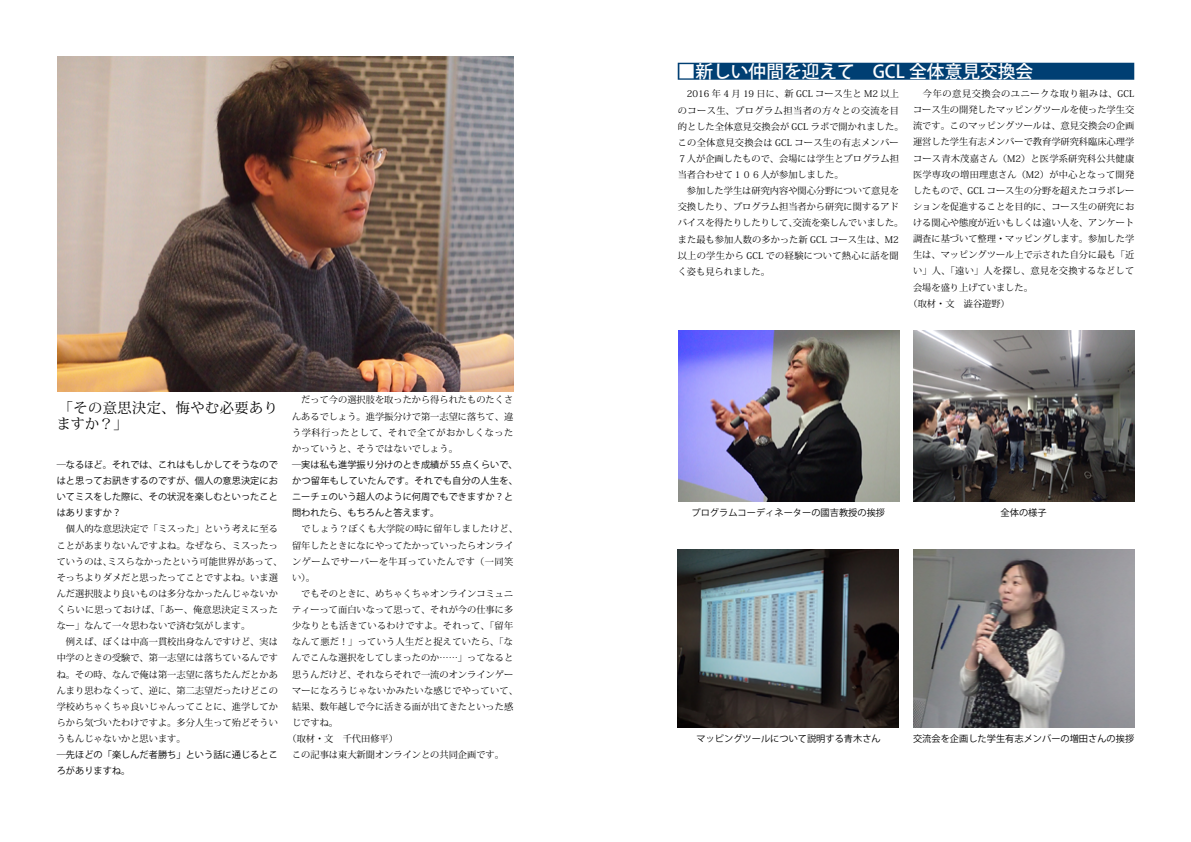
<style>
.page{position:relative;width:1191px;height:842px;background:#fff}
.page>*{position:absolute;margin:0;border:0;box-sizing:border-box;transform-origin:0 0}
.t1{font:500 17.7px "Koz Go Pro";color:#fff}
.t2{font:14.2px/16.1px "Koz Min Pro";letter-spacing:.035em;color:#000}
.t3{font:9.2px/16.1px "Koz Min Pro";color:#000}
.t4{font:9.2px/16.1px "Koz Go Pro";color:#000}
.t5{font:9.2px "Koz Min Pro";letter-spacing:.025em;color:#000}
.t6{font:9.2px "Koz Min Pro";letter-spacing:.06em;color:#000}
.t7{font:9.2px "Koz Min Pro";letter-spacing:.05em;color:#000}
</style>
<div class="page">
<img style="left:913px;top:550px;width:221px;height:177px">
<div style="left:677px;top:63px;width:457px;height:17px;background:#003f73"></div>
<img style="left:677px;top:550px;width:222px;height:177px">
<img style="left:678px;top:330px;width:221px;height:171px">
<img style="left:913px;top:330px;width:221px;height:171px">
<img style="left:57px;top:57px;width:456px;height:334px">
<h2 class="t2" style="left:57px;top:400px;width:223px">「その意思決定、悔やむ必要ありますか？」</h2>
<p class="t4" style="left:57px;top:457px;width:223px;text-align:justify">―なるほど。それでは、これはもしかしてそうなのではと思ってお訊きするのですが、個人の意思決定においてミスをした際に、その状況を楽しむといったことはありますか？</p>
<p class="t3" style="left:57px;top:521px;width:227px">　個人的な意思決定で「ミスった」という考えに至ることがあまりないんですよね。なぜなら、ミスったっていうのは、ミスらなかったという可能世界があって、そっちよりダメだと思ったってことですよね。いま選んだ選択肢より良いものは多分なかったんじゃないかくらいに思っておけば、「あー、俺意思決定ミスったなー」なんて一々思わないで済む気がします。<br>　例えば、ぼくは中高一貫校出身なんですけど、実は中学のときの受験で、第一志望には落ちているんですね。その時、なんで俺は第一志望に落ちたんだとかあんまり思わなくって、逆に、第二志望だったけどこの学校めちゃくちゃ良いじゃんってことに、進学してからから気づいたわけですよ。多分人生って殆どそういうもんじゃないかと思います。</p>
<p class="t4" style="left:57px;top:747px;width:223px">―先ほどの「楽しんだ者勝ち」という話に通じるところがありますね。</p>
<p class="t3" style="left:292px;top:392px;width:223px;text-align:justify">　だって今の選択肢を取ったから得られたものたくさんあるでしょう。進学振分けで第一志望に落ちて、違う学科行ったとして、それで全てがおかしくなったかっていうと、そうではないでしょう。</p>
<p class="t4" style="left:292px;top:457px;width:227px">―実は私も進学振り分けのとき成績が 55 点くらいで、かつ留年もしていたんです。それでも自分の人生を、ニーチェのいう超人のように何周でもできますか？と問われたら、もちろんと答えます。</p>
<p class="t5" style="left:292px;top:522px;width:227px">　でしょう？ぼくも大学院の時に留年しましたけど、</p>
<p class="t3" style="left:292px;top:537px;width:223px">留年したときになにやってたかっていったらオンライ</p>
<p class="t7" style="left:292px;top:555px;width:223px">ンゲームでサーバーを牛耳っていたんです（一同笑</p>
<p class="t3" style="left:292px;top:569px;width:25px">い）。</p>
<p class="t3" style="left:292px;top:585px;width:223px">　でもそのときに、めちゃくちゃオンラインコミュニ</p>
<p class="t3" style="left:292px;top:601px;width:223px">ティーって面白いなって思って、それが今の仕事に多</p>
<p class="t5" style="left:292px;top:619px;width:223px">少なりとも活きているわけですよ。それって、「留年</p>
<p class="t5" style="left:292px;top:635px;width:223px">なんて悪だ！」っていう人生だと捉えていたら、「な</p>
<p class="t3" style="left:292px;top:650px;width:223px">んでこんな選択をしてしまったのか……」ってなると</p>
<p class="t3" style="left:292px;top:666px;width:223px">思うんだけど、それならそれで一流のオンラインゲー</p>
<p class="t5" style="left:292px;top:684px;width:227px">マーになろうじゃないかみたいな感じでやっていて、</p>
<p class="t3" style="left:292px;top:698px;width:223px">結果、数年越しで今に活きる面が出てきたといった感</p>
<p class="t3" style="left:292px;top:714px;width:48px">じですね。</p>
<p class="t3" style="left:287px;top:730px;width:112px">（取材・文　千代田修平）</p>
<p class="t3" style="left:292px;top:746px;width:213px">この記事は東大新聞オンラインとの共同企画です。</p>
<h1 class="t1" style="left:677px;top:60px;width:357px">■新しい仲間を迎えて　GCL 全体意見交換会</h1>
<p class="t3" style="left:677px;top:86px;width:227px">　2016 年 4 月 19 日に、新 GCL コース生と M2 以上のコース生、プログラム担当者の方々との交流を目的とした全体意見交換会が GCL ラボで開かれました。この全体意見交換会は GCL コース生の有志メンバー<br>７人が企画したもので、会場には学生とプログラム担当者合わせて１０６人が参加しました。<br>　参加した学生は研究内容や関心分野について意見を交換したり、プログラム担当者から研究に関するアドバイスを得たりしたりして、交流を楽しんでいました。また最も参加人数の多かった新 GCL コース生は、M2以上の学生から GCL での経験について熱心に話を聞く姿も見られました。</p>
<p class="t6" style="left:913px;top:87px;width:223px">　今年の意見交換会のユニークな取り組みは、GCL</p>
<p class="t3" style="left:913px;top:101px;width:223px">コース生の開発したマッピングツールを使った学生交</p>
<p class="t3" style="left:913px;top:118px;width:223px">流です。このマッピングツールは、意見交換会の企画</p>
<p class="t3" style="left:913px;top:134px;width:223px">運営した学生有志メンバーで教育学研究科臨床心理学</p>
<p class="t5" style="left:913px;top:152px;width:223px">コース青木茂嘉さん（M2）と医学系研究科公共健康</p>
<p class="t5" style="left:913px;top:168px;width:223px">医学専攻の増田理恵さん（M2）が中心となって開発</p>
<p class="t3" style="left:913px;top:182px;width:223px">したもので、GCL コース生の分野を超えたコラボレー</p>
<p class="t3" style="left:913px;top:198px;width:223px">ションを促進することを目的に、コース生の研究にお</p>
<p class="t3" style="left:913px;top:214px;width:223px">ける関心や態度が近いもしくは遠い人を、アンケート</p>
<p class="t3" style="left:913px;top:230px;width:223px">調査に基づいて整理・マッピングします。参加した学</p>
<p class="t3" style="left:913px;top:247px;width:223px">生は、マッピングツール上で示された自分に最も「近</p>
<p class="t5" style="left:913px;top:264px;width:223px">い」人、「遠い」人を探し、意見を交換するなどして</p>
<p class="t3" style="left:913px;top:279px;width:121px">会場を盛り上げていました。</p>
<p class="t3" style="left:908px;top:295px;width:103px">（取材・文　澁谷遊野）</p>
<p class="t4" style="left:691px;top:505px;width:195px">プログラムコーディネーターの國吉教授の挨拶</p>
<p class="t4" style="left:1000px;top:505px;width:48px">全体の様子</p>
<p class="t4" style="left:696px;top:731px;width:186px">マッピングツールについて説明する青木さん</p>
<p class="t4" style="left:913px;top:730px;width:223px">交流会を企画した学生有志メンバーの増田さんの挨拶</p>
</div>
